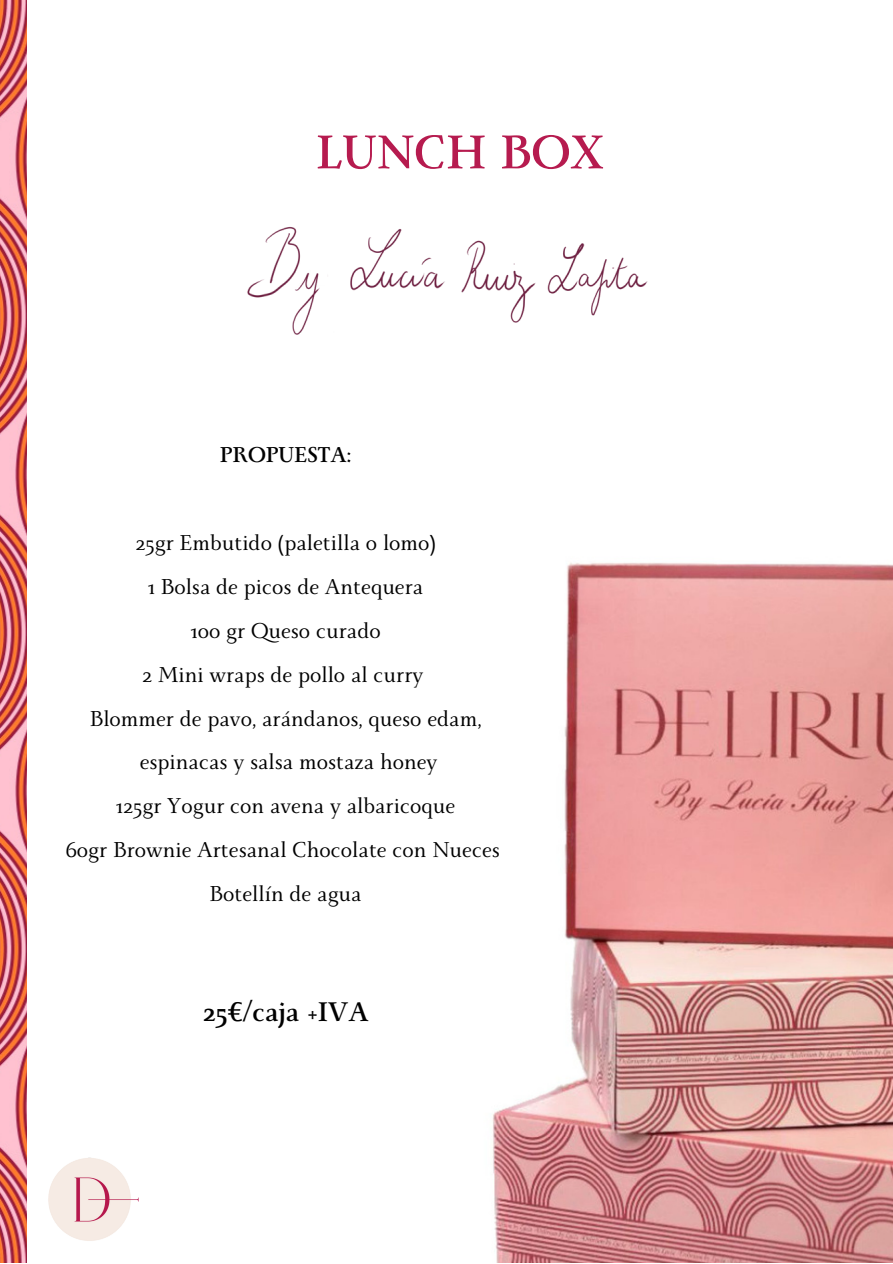
<style>
.page{position:relative;width:893px;height:1264px;background:#fff}
.page>*{position:absolute;margin:0;border:0;box-sizing:border-box;transform-origin:0 0}
.t1{font:700 52.5px "Monterchi Serif";color:#b61b4f}
.t2{font:700 30px "Monterchi Serif";color:#000}
.t3{font:24px "Monterchi Serif";color:#000}
.t4{font:700 24px "Monterchi Serif";color:#000}
</style>
<div class="page">
<img style="left:492px;top:562px;width:400px;height:700px">
<img style="left:247px;top:227px;width:401px;height:108px">
<img style="left:48px;top:1157px;width:91px;height:84px">
<img style="left:0;top:0;width:27px;height:1262px">
<p class="t1" style="left:316px;top:126px;width:289px">LUNCH BOX</p>
<p class="t4" style="left:220px;top:443px;width:133px">PROPUESTA:</p>
<p class="t3" style="left:135px;top:531px;width:302px">25gr Embutido (paletilla o lomo)</p>
<p class="t3" style="left:148px;top:574px;width:277px">1 Bolsa de picos de Antequera</p>
<p class="t3" style="left:191px;top:618px;width:191px">100 gr Queso curado</p>
<p class="t3" style="left:142px;top:662px;width:282px">2 Mini wraps de pollo al curry</p>
<p class="t3" style="left:90px;top:706px;width:393px">Blommer de pavo, arándanos, queso edam,</p>
<p class="t3" style="left:140px;top:750px;width:299px">espinacas y salsa mostaza honey</p>
<p class="t3" style="left:116px;top:794px;width:340px">125gr Yogur con avena y albaricoque</p>
<p class="t3" style="left:66px;top:837px;width:436px">60gr Brownie Artesanal Chocolate con Nueces</p>
<p class="t3" style="left:210px;top:881px;width:154px">Botellín de agua</p>
<p class="t2" style="left:203px;top:997px;width:167px">25€/caja +IVA</p>
</div>
